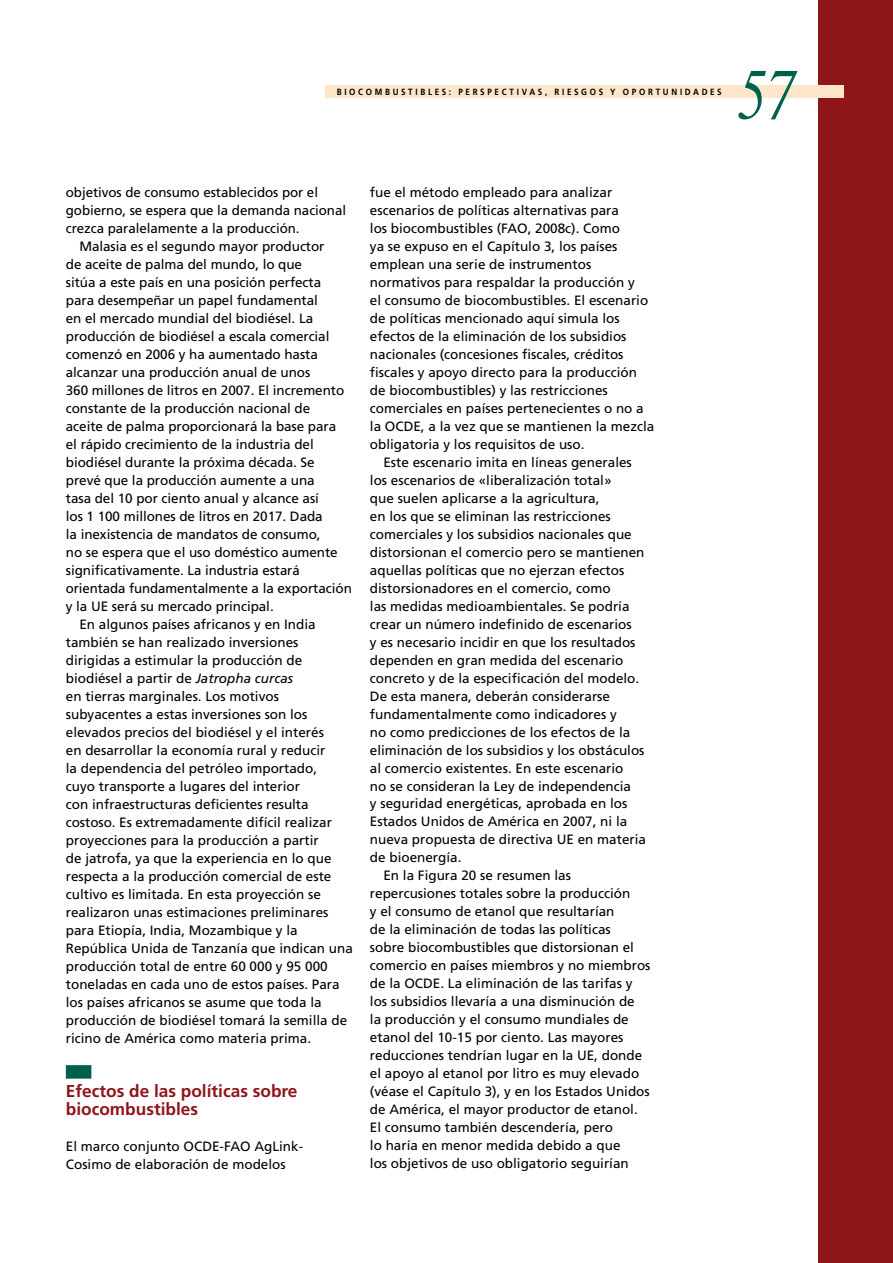
<style>
.page{position:relative;width:893px;height:1263px;background:#fff}
.page>*{position:absolute;margin:0;border:0;box-sizing:border-box;transform-origin:0 0}
.t1{font:italic 72px "Times";color:#00614b;scale:.8 1}
.t2{font:700 17.25px/18px "Frutiger LT Std";color:#8e161b}
.t3{font:13.5px/18px "Frutiger LT Std";color:#000}
.t4{font:700 9px "Frutiger LT Std";letter-spacing:.33em;color:#000;scale:.9 1}
.s1{font-style:italic}
</style>
<div class="page">
<div style="left:818px;top:0;width:75px;height:1263px;background:#8e161b"></div>
<div style="left:325px;top:85px;width:519px;height:13px;background:#fde6ca"></div>
<div style="left:66px;top:1065px;width:25px;height:14px;background:#00614b"></div>
<p class="t4" style="left:337px;top:88px;width:429px">BIOCOMBUSTIBLES: PERSPECTIVAS, RIESGOS Y OPORTUNIDADES</p>
<h1 class="t1" style="left:737px;top:69px;width:74px">57</h1>
<p class="t3" style="left:66px;top:184px;width:254px">objetivos de consumo establecidos por el</p>
<p class="t3" style="left:66px;top:202px;width:282px">gobierno, se espera que la demanda nacional</p>
<p class="t3" style="left:66px;top:220px;width:235px">crezca paralelamente a la producción.</p>
<p class="t3" style="left:79px;top:238px;width:247px">Malasia es el segundo mayor productor</p>
<p class="t3" style="left:66px;top:256px;width:238px">de aceite de palma del mundo, lo que</p>
<p class="t3" style="left:66px;top:274px;width:257px">sitúa a este país en una posición perfecta</p>
<p class="t3" style="left:66px;top:292px;width:254px">para desempeñar un papel fundamental</p>
<p class="t3" style="left:66px;top:310px;width:249px">en el mercado mundial del biodiésel. La</p>
<p class="t3" style="left:66px;top:328px;width:265px">producción de biodiésel a escala comercial</p>
<p class="t3" style="left:66px;top:346px;width:254px">comenzó en 2006 y ha aumentado hasta</p>
<p class="t3" style="left:66px;top:364px;width:246px">alcanzar una producción anual de unos</p>
<p class="t3" style="left:66px;top:382px;width:280px">360 millones de litros en 2007. El incremento</p>
<p class="t3" style="left:66px;top:400px;width:246px">constante de la producción nacional de</p>
<p class="t3" style="left:66px;top:418px;width:272px">aceite de palma proporcionará la base para</p>
<p class="t3" style="left:66px;top:435px;width:249px">el rápido crecimiento de la industria del</p>
<p class="t3" style="left:66px;top:453px;width:250px">biodiésel durante la próxima década. Se</p>
<p class="t3" style="left:66px;top:471px;width:250px">prevé que la producción aumente a una</p>
<p class="t3" style="left:66px;top:489px;width:255px">tasa del 10 por ciento anual y alcance así</p>
<p class="t3" style="left:66px;top:507px;width:258px">los 1 100 millones de litros en 2017. Dada</p>
<p class="t3" style="left:66px;top:525px;width:256px">la inexistencia de mandatos de consumo,</p>
<p class="t3" style="left:66px;top:543px;width:273px">no se espera que el uso doméstico aumente</p>
<p class="t3" style="left:66px;top:561px;width:235px">significativamente. La industria estará</p>
<p class="t3" style="left:66px;top:580px;width:288px">orientada fundamentalmente a la exportación</p>
<p class="t3" style="left:66px;top:598px;width:209px">y la UE será su mercado principal.</p>
<p class="t3" style="left:79px;top:616px;width:238px">En algunos países africanos y en India</p>
<p class="t3" style="left:66px;top:634px;width:234px">también se han realizado inversiones</p>
<p class="t3" style="left:66px;top:652px;width:238px">dirigidas a estimular la producción de</p>
<p class="t3" style="left:66px;top:670px;width:229px">biodiésel a partir de <span class="s1">Jatropha curcas</span></p>
<p class="t3" style="left:66px;top:688px;width:215px">en tierras marginales. Los motivos</p>
<p class="t3" style="left:66px;top:706px;width:243px">subyacentes a estas inversiones son los</p>
<p class="t3" style="left:66px;top:724px;width:260px">elevados precios del biodiésel y el interés</p>
<p class="t3" style="left:66px;top:742px;width:261px">en desarrollar la economía rural y reducir</p>
<p class="t3" style="left:66px;top:760px;width:253px">la dependencia del petróleo importado,</p>
<p class="t3" style="left:66px;top:778px;width:236px">cuyo transporte a lugares del interior</p>
<p class="t3" style="left:66px;top:796px;width:244px">con infraestructuras deficientes resulta</p>
<p class="t3" style="left:66px;top:814px;width:268px">costoso. Es extremadamente difícil realizar</p>
<p class="t3" style="left:66px;top:832px;width:254px">proyecciones para la producción a partir</p>
<p class="t3" style="left:66px;top:850px;width:267px">de jatrofa, ya que la experiencia en lo que</p>
<p class="t3" style="left:66px;top:867px;width:267px">respecta a la producción comercial de este</p>
<p class="t3" style="left:66px;top:885px;width:257px">cultivo es limitada. En esta proyección se</p>
<p class="t3" style="left:66px;top:903px;width:264px">realizaron unas estimaciones preliminares</p>
<p class="t3" style="left:66px;top:921px;width:233px">para Etiopía, India, Mozambique y la</p>
<p class="t3" style="left:66px;top:939px;width:288px">República Unida de Tanzanía que indican una</p>
<p class="t3" style="left:66px;top:957px;width:263px">producción total de entre 60 000 y 95 000</p>
<p class="t3" style="left:66px;top:975px;width:275px">toneladas en cada uno de estos países. Para</p>
<p class="t3" style="left:66px;top:993px;width:257px">los países africanos se asume que toda la</p>
<p class="t3" style="left:66px;top:1011px;width:283px">producción de biodiésel tomará la semilla de</p>
<p class="t3" style="left:66px;top:1029px;width:247px">ricino de América como materia prima.</p>
<p class="t2" style="left:66px;top:1083px;width:233px">Efectos de las políticas sobre biocombustibles</p>
<p class="t3" style="left:66px;top:1138px;width:239px">El marco conjunto OCDE-FAO AgLink-<br>Cosimo de elaboración de modelos</p>
<p class="t3" style="left:370px;top:184px;width:244px">fue el método empleado para analizar</p>
<p class="t3" style="left:370px;top:202px;width:251px">escenarios de políticas alternativas para</p>
<p class="t3" style="left:370px;top:220px;width:252px">los biocombustibles (FAO, 2008c). Como</p>
<p class="t3" style="left:370px;top:238px;width:249px">ya se expuso en el Capítulo 3, los países</p>
<p class="t3" style="left:370px;top:256px;width:223px">emplean una serie de instrumentos</p>
<p class="t3" style="left:370px;top:274px;width:266px">normativos para respaldar la producción y</p>
<p class="t3" style="left:370px;top:292px;width:280px">el consumo de biocombustibles. El escenario</p>
<p class="t3" style="left:370px;top:310px;width:251px">de políticas mencionado aquí simula los</p>
<p class="t3" style="left:370px;top:328px;width:258px">efectos de la eliminación de los subsidios</p>
<p class="t3" style="left:370px;top:346px;width:255px">nacionales (concesiones fiscales, créditos</p>
<p class="t3" style="left:370px;top:363px;width:269px">fiscales y apoyo directo para la producción</p>
<p class="t3" style="left:370px;top:381px;width:239px">de biocombustibles) y las restricciones</p>
<p class="t3" style="left:370px;top:399px;width:275px">comerciales en países pertenecientes o no a</p>
<p class="t3" style="left:370px;top:417px;width:286px">la OCDE, a la vez que se mantienen la mezcla</p>
<p class="t3" style="left:370px;top:435px;width:216px">obligatoria y los requisitos de uso.</p>
<p class="t3" style="left:383px;top:453px;width:250px">Este escenario imita en líneas generales</p>
<p class="t3" style="left:370px;top:471px;width:243px">los escenarios de «liberalización total»</p>
<p class="t3" style="left:370px;top:489px;width:231px">que suelen aplicarse a la agricultura,</p>
<p class="t3" style="left:370px;top:507px;width:242px">en los que se eliminan las restricciones</p>
<p class="t3" style="left:370px;top:525px;width:263px">comerciales y los subsidios nacionales que</p>
<p class="t3" style="left:370px;top:543px;width:276px">distorsionan el comercio pero se mantienen</p>
<p class="t3" style="left:370px;top:561px;width:256px">aquellas políticas que no ejerzan efectos</p>
<p class="t3" style="left:370px;top:579px;width:242px">distorsionadores en el comercio, como</p>
<p class="t3" style="left:370px;top:597px;width:261px">las medidas medioambientales. Se podría</p>
<p class="t3" style="left:370px;top:615px;width:263px">crear un número indefinido de escenarios</p>
<p class="t3" style="left:370px;top:633px;width:267px">y es necesario incidir en que los resultados</p>
<p class="t3" style="left:370px;top:651px;width:255px">dependen en gran medida del escenario</p>
<p class="t3" style="left:370px;top:669px;width:271px">concreto y de la especificación del modelo.</p>
<p class="t3" style="left:370px;top:687px;width:242px">De esta manera, deberán considerarse</p>
<p class="t3" style="left:370px;top:705px;width:248px">fundamentalmente como indicadores y</p>
<p class="t3" style="left:370px;top:723px;width:262px">no como predicciones de los efectos de la</p>
<p class="t3" style="left:370px;top:741px;width:276px">eliminación de los subsidios y los obstáculos</p>
<p class="t3" style="left:370px;top:759px;width:255px">al comercio existentes. En este escenario</p>
<p class="t3" style="left:370px;top:777px;width:263px">no se consideran la Ley de independencia</p>
<p class="t3" style="left:370px;top:795px;width:259px">y seguridad energéticas, aprobada en los</p>
<p class="t3" style="left:370px;top:813px;width:259px">Estados Unidos de América en 2007, ni la</p>
<p class="t3" style="left:370px;top:831px;width:278px">nueva propuesta de directiva UE en materia</p>
<p class="t3" style="left:370px;top:849px;width:93px">de bioenergía.</p>
<p class="t3" style="left:383px;top:867px;width:189px">En la Figura 20 se resumen las</p>
<p class="t3" style="left:370px;top:885px;width:262px">repercusiones totales sobre la producción</p>
<p class="t3" style="left:370px;top:903px;width:246px">y el consumo de etanol que resultarían</p>
<p class="t3" style="left:370px;top:921px;width:242px">de la eliminación de todas las políticas</p>
<p class="t3" style="left:370px;top:939px;width:266px">sobre biocombustibles que distorsionan el</p>
<p class="t3" style="left:370px;top:957px;width:282px">comercio en países miembros y no miembros</p>
<p class="t3" style="left:370px;top:975px;width:264px">de la OCDE. La eliminación de las tarifas y</p>
<p class="t3" style="left:370px;top:993px;width:266px">los subsidios llevaría a una disminución de</p>
<p class="t3" style="left:370px;top:1011px;width:260px">la producción y el consumo mundiales de</p>
<p class="t3" style="left:370px;top:1029px;width:255px">etanol del 10-15 por ciento. Las mayores</p>
<p class="t3" style="left:370px;top:1047px;width:274px">reducciones tendrían lugar en la UE, donde</p>
<p class="t3" style="left:370px;top:1065px;width:271px">el apoyo al etanol por litro es muy elevado</p>
<p class="t3" style="left:370px;top:1083px;width:281px">(véase el Capítulo 3), y en los Estados Unidos</p>
<p class="t3" style="left:370px;top:1101px;width:269px">de América, el mayor productor de etanol.</p>
<p class="t3" style="left:370px;top:1119px;width:245px">El consumo también descendería, pero</p>
<p class="t3" style="left:370px;top:1137px;width:252px">lo haría en menor medida debido a que</p>
<p class="t3" style="left:370px;top:1155px;width:260px">los objetivos de uso obligatorio seguirían</p>
</div>
